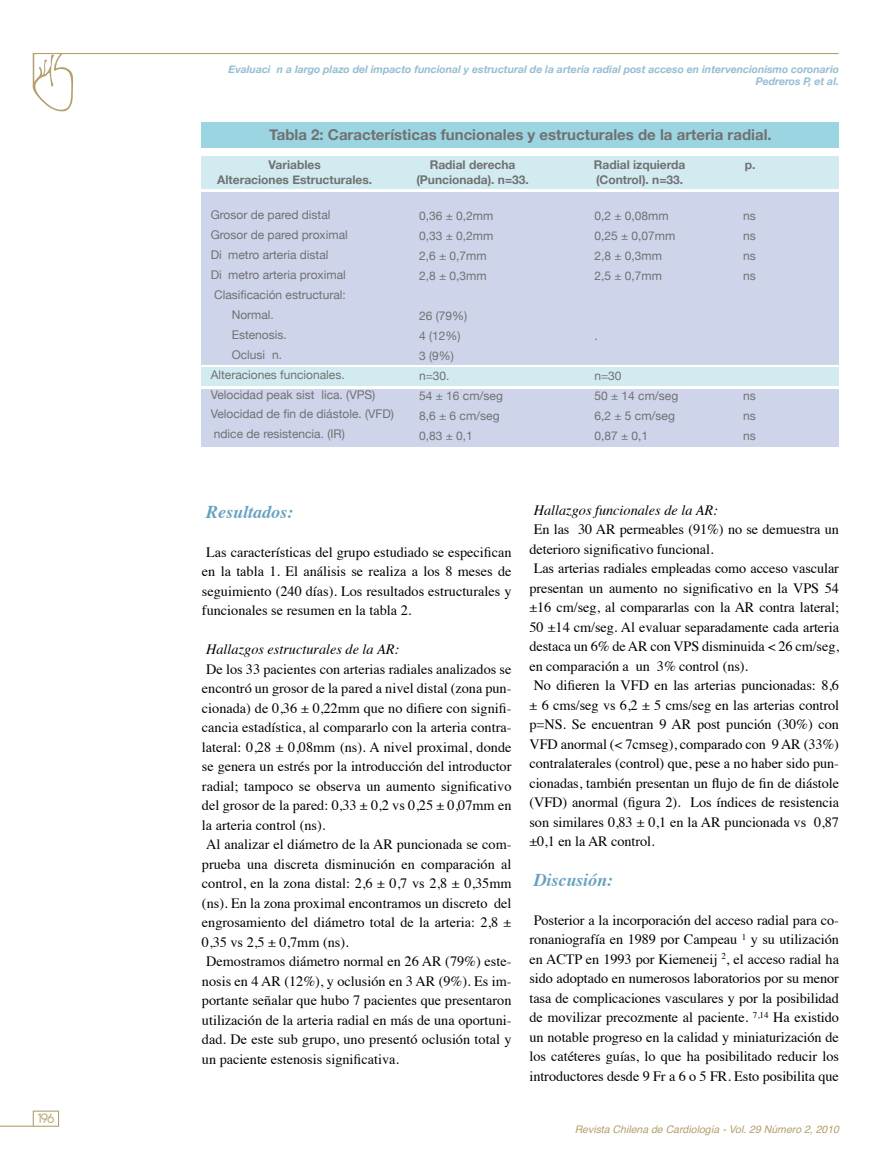
<style>
.page{position:relative;width:893px;height:1170px;background:#fff}
.page>*{position:absolute;margin:0;border:0;box-sizing:border-box;transform-origin:0 0}
.t1{font:italic 700 18px "Times";color:#67a2c0}
.t2{font:700 15px "Helvetica Neue";color:#707172}
.t3{font:15px "Antipasto";color:#b3a06c}
.t4{font:14.25px/19.5px "Times";color:#000;text-align:justify}
.t5{font:italic 14.25px "Times";color:#000}
.t6{font:12px/20px "Helvetica Neue";color:#707172}
.t7{font:700 12px/15px "Helvetica Neue";color:#707172;text-align:center}
.t8{font:italic 700 10.5px/12.6px "Helvetica Neue";color:#96bdd3;text-align:right}
.t9{font:italic 10.5px "Helvetica";color:#b3a06c}
</style>
<div class="page">
<hr style="left:33px;top:53px;width:806px;height:1px;background:#b3a06c">
<svg style="left:32px;top:53px;width:41px;height:59px"></svg>
<hr style="left:33px;top:54px;width:1px;height:32px;background:#b3a06c">
<hr style="left:0;top:1125px;width:33px;height:1px;background:#b3a06c">
<div style="left:33px;top:1110px;width:26px;height:16px;border:1px solid #b3a06c"></div>
<div style="left:202px;top:156px;width:637px;height:33px;background:#d2ebf1"></div>
<div style="left:202px;top:192px;width:637px;height:172px;background:#ced5ea"></div>
<div style="left:202px;top:367px;width:637px;height:19px;background:#d2ebf1"></div>
<div style="left:202px;top:389px;width:637px;height:57px;background:#ced5ea"></div>
<div style="left:202px;top:122px;width:637px;height:26px;background:#9cd5e2"></div>
<p class="t3" style="left:38px;top:1109px;width:18px">196</p>
<p class="t8" style="left:228px;top:62px;width:612px">Evaluación a largo plazo del impacto funcional y estructural de la arteria radial post acceso en intervencionismo coronario<br>Pedreros P, et al.</p>
<p class="t2" style="left:269px;top:126px;width:504px">Tabla 2: Características funcionales y estructurales de la arteria radial.</p>
<p class="t7" style="left:217px;top:157px;width:156px">Variables<br>Alteraciones Estructurales.</p>
<p class="t7" style="left:416px;top:157px;width:114px">Radial derecha (Puncionada). n=33.</p>
<p class="t7" style="left:594px;top:157px;width:93px;text-align:left">Radial izquierda (Control). n=33.</p>
<p class="t7" style="left:745px;top:157px;width:12px">p.</p>
<p class="t6" style="left:211px;top:204px;width:121px">Grosor de pared distal</p>
<p class="t6" style="left:211px;top:224px;width:139px">Grosor de pared proximal</p>
<p class="t6" style="left:211px;top:244px;width:119px">Diámetro arteria distal</p>
<p class="t6" style="left:211px;top:264px;width:137px">Diámetro arteria proximal</p>
<p class="t6" style="left:214px;top:284px;width:133px">Clasificación estructural:</p>
<p class="t6" style="left:232px;top:304px;width:44px">Normal.</p>
<p class="t6" style="left:232px;top:324px;width:57px">Estenosis.</p>
<p class="t6" style="left:232px;top:344px;width:52px">Oclusión.</p>
<p class="t6" style="left:211px;top:364px;width:136px">Alteraciones funcionales.</p>
<p class="t6" style="left:211px;top:384px;width:166px">Velocidad peak sistólica. (VPS)</p>
<p class="t6" style="left:211px;top:404px;width:185px">Velocidad de fin de diástole. (VFD)</p>
<p class="t6" style="left:211px;top:424px;width:136px">Índice de resistencia. (IR)</p>
<p class="t6" style="left:419px;top:205px;width:76px">0,36 ± 0,2mm</p>
<p class="t6" style="left:594px;top:205px;width:76px">0,2 ± 0,08mm</p>
<p class="t6" style="left:743px;top:205px;width:14px">ns</p>
<p class="t6" style="left:419px;top:225px;width:76px">0,33 ± 0,2mm</p>
<p class="t6" style="left:594px;top:225px;width:83px">0,25 ± 0,07mm</p>
<p class="t6" style="left:743px;top:225px;width:14px">ns</p>
<p class="t6" style="left:419px;top:245px;width:69px">2,6 ± 0,7mm</p>
<p class="t6" style="left:594px;top:245px;width:69px">2,8 ± 0,3mm</p>
<p class="t6" style="left:743px;top:245px;width:14px">ns</p>
<p class="t6" style="left:419px;top:265px;width:69px">2,8 ± 0,3mm</p>
<p class="t6" style="left:594px;top:265px;width:69px">2,5 ± 0,7mm</p>
<p class="t6" style="left:743px;top:265px;width:14px">ns</p>
<p class="t6" style="left:419px;top:305px;width:50px">26 (79%)<br>4 (12%)</p>
<p class="t6" style="left:594px;top:325px;width:5px">.</p>
<p class="t6" style="left:419px;top:345px;width:36px">3 (9%) n=30.</p>
<p class="t6" style="left:594px;top:365px;width:29px">n=30</p>
<p class="t6" style="left:419px;top:385px;width:85px">54 ± 16 cm/seg</p>
<p class="t6" style="left:594px;top:385px;width:85px">50 ± 14 cm/seg</p>
<p class="t6" style="left:743px;top:385px;width:14px">ns</p>
<p class="t6" style="left:419px;top:405px;width:82px">8,6 ± 6 cm/seg</p>
<p class="t6" style="left:594px;top:405px;width:82px">6,2 ± 5 cm/seg</p>
<p class="t6" style="left:743px;top:405px;width:14px">ns</p>
<p class="t6" style="left:419px;top:425px;width:55px">0,83 ± 0,1</p>
<p class="t6" style="left:594px;top:425px;width:55px">0,87 ± 0,1</p>
<p class="t6" style="left:743px;top:425px;width:14px">ns</p>
<p class="t1" style="left:206px;top:494px;width:89px">Resultados:</p>
<p class="t4" style="left:202px;top:541px;width:311px">Las características del grupo estudiado se especifican en la tabla 1. El análisis se realiza a los 8 meses de seguimiento (240 días). Los resultados estructurales y funcionales se resumen en la tabla 2.</p>
<p class="t5" style="left:206px;top:637px;width:194px">Hallazgos estructurales de la AR:</p>
<p class="t4" style="left:202px;top:658px;width:311px;text-align:left">De los 33 pacientes con arterias radiales analizados se encontró un grosor de la pared a nivel distal (zona pun&shy;cionada) de 0,36 ± 0,22mm que no difiere con signifi&shy;cancia estadística, al compararlo con la arteria contra&shy;lateral: 0,28 ± 0,08mm (ns). A nivel proximal, donde se genera un estrés por la introducción del introductor radial; tampoco se observa un aumento significativo del grosor de la pared: 0,33 ± 0,2 vs 0,25 ± 0,07mm en la arteria control (ns).<br>Al analizar el diámetro de la AR puncionada se com&shy;prueba una discreta disminución en comparación al control, en la zona distal: 2,6 ± 0,7 vs 2,8 ± 0,35mm (ns). En la zona proximal encontramos un discreto del engrosamiento del diámetro total de la arteria: 2,8 ± 0,35 vs 2,5 ± 0,7mm (ns).<br>Demostramos diámetro normal en 26 AR (79%) este&shy;nosis en 4 AR (12%), y oclusión en 3 AR (9%). Es im&shy;portante señalar que hubo 7 pacientes que presentaron utilización de la arteria radial en más de una oportuni&shy;dad. De este sub grupo, uno presentó oclusión total y un paciente estenosis significativa.</p>
<p class="t5" style="left:534px;top:497px;width:186px">Hallazgos funcionales de la AR:</p>
<p class="t4" style="left:529px;top:518px;width:311px;text-align:left">En las 30 AR permeables (91%) no se demuestra un deterioro significativo funcional.<br>Las arterias radiales empleadas como acceso vascular presentan un aumento no significativo en la VPS 54 ±16 cm/seg, al compararlas con la AR contra lateral; 50 ±14 cm/seg. Al evaluar separadamente cada arteria destaca un 6% de AR con VPS disminuida &lt; 26 cm/seg, en comparación a un 3% control (ns).<br>No difieren la VFD en las arterias puncionadas: 8,6 ± 6 cms/seg vs 6,2 ± 5 cms/seg en las arterias control p=NS. Se encuentran 9 AR post punción (30%) con VFD anormal (&lt; 7cmseg), comparado con 9 AR (33%) contralaterales (control) que, pese a no haber sido pun&shy;cionadas, también presentan un flujo de fin de diástole (VFD) anormal (figura 2). Los índices de resistencia son similares 0,83 ± 0,1 en la AR puncionada vs 0,87 ±0,1 en la AR control.</p>
<p class="t1" style="left:534px;top:862px;width:81px">Discusión:</p>
<p class="t4" style="left:529px;top:908px;width:311px">Posterior a la incorporación del acceso radial para co&shy;ronaniografía en 1989 por Campeau <sup>1</sup> y su utilización en ACTP en 1993 por Kiemeneij <sup>2</sup>, el acceso radial ha sido adoptado en numerosos laboratorios por su menor tasa de complicaciones vasculares y por la posibilidad de movilizar precozmente al paciente. <sup>7,14</sup> Ha existido un notable progreso en la calidad y miniaturización de los catéteres guías, lo que ha posibilitado reducir los introductores desde 9 Fr a 6 o 5 FR. Esto posibilita que</p>
<p class="t9" style="left:575px;top:1120px;width:266px">Revista Chilena de Cardiología - Vol. 29 Número 2, 2010</p>
</div>
